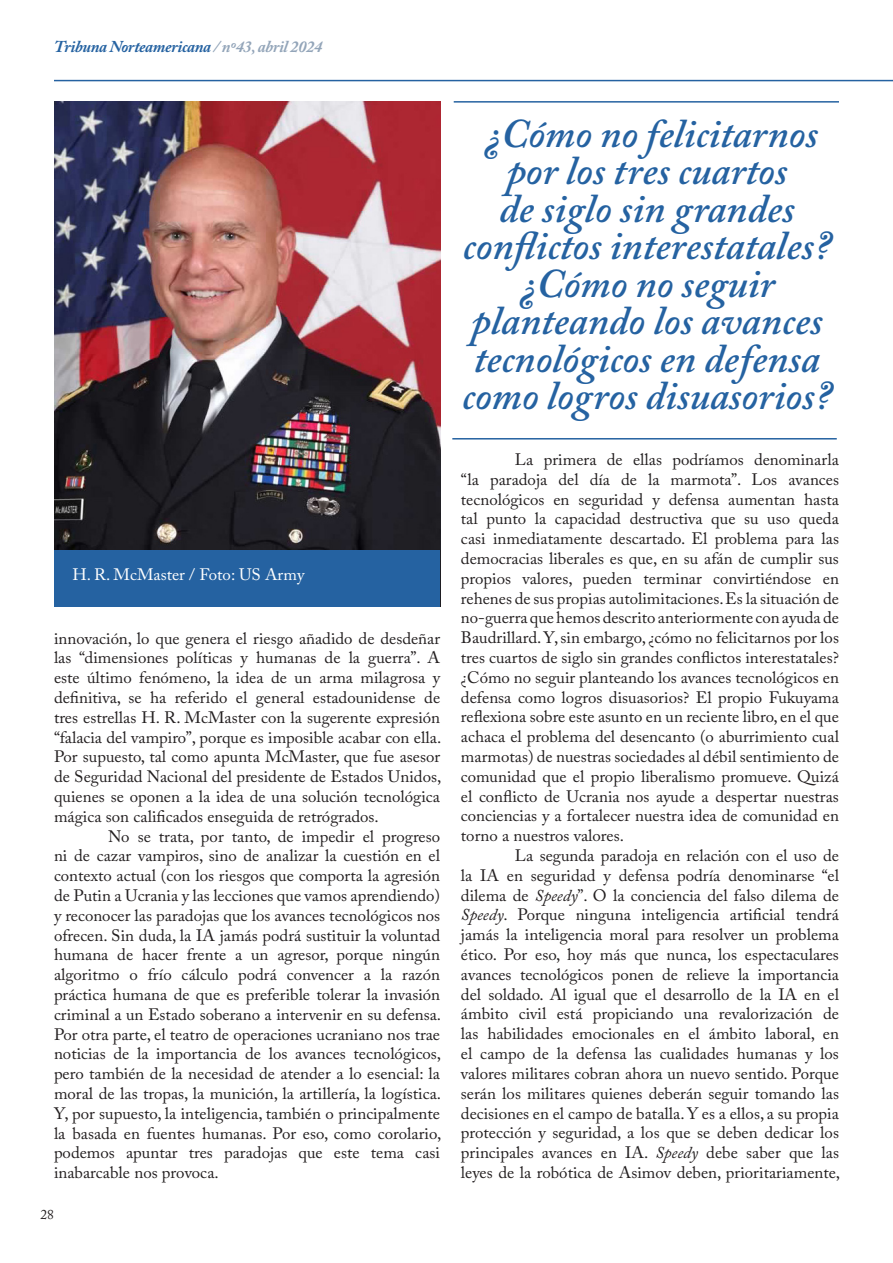
<style>
.page{position:relative;width:893px;height:1263px;background:#fff}
.page>*{position:absolute;margin:0;border:0;box-sizing:border-box;transform-origin:0 0}
.t1{font:italic 600 40.5px/37.5px "Adobe Caslon Pro";color:#2562a1;text-align:center}
.t2{font:16.5px/19.8px "Adobe Caslon Pro";color:#231f20;text-align:justify}
.t3{font:italic 700 16.5px "Adobe Caslon Pro";letter-spacing:-.02em;color:#2562a1}
.t4{font:16.5px "Adobe Caslon Pro";color:#fff}
.t5{font:13.5px "Adobe Caslon Pro";color:#231f20}
.s1{color:#93a5b9}
.s2{font-style:italic}
</style>
<div class="page">
<img style="left:54px;top:101px;width:386px;height:449px">
<div style="left:54px;top:550px;width:386px;height:56px;background:#2562a1"></div>
<hr style="left:452px;top:438px;width:385px;height:1px;background:#2562a1">
<hr style="left:454px;top:101px;width:385px;height:2px;background:#2562a1">
<hr style="left:54px;top:80px;width:839px;height:1px;background:#2562a1">
<p class="t3" style="left:54px;top:37px;width:270px">Tribuna Norteamericana <span class="s1">/ nº43, abril 2024</span></p>
<p class="t4" style="left:72px;top:564px;width:233px">H. R. McMaster / Foto: US Army</p>
<p class="t2" style="left:54px;top:628px;width:389px">innovación, lo que genera el riesgo añadido de desdeñar las “dimensiones políticas y humanas de la guerra”. A este último fenómeno, la idea de un arma milagrosa y definitiva, se ha referido el general estadounidense de tres estrellas H. R. McMaster con la sugerente expresión “falacia del vampiro”, porque es imposible acabar con ella.<br>Por supuesto, tal como apunta McMaster, que fue asesor de Seguridad Nacional del presidente de Estados Unidos, quienes se oponen a la idea de una solución tecnológica mágica son calificados enseguida de retrógrados.</p>
<p class="t2" style="left:54px;top:826px;width:389px;text-indent:54px">No se trata, por tanto, de impedir el progreso ni de cazar vampiros, sino de analizar la cuestión en el contexto actual (con los riesgos que comporta la agresión de Putin a Ucrania y las lecciones que vamos aprendiendo) y reconocer las paradojas que los avances tecnológicos nos ofrecen. Sin duda, la IA jamás podrá sustituir la voluntad humana de hacer frente a un agresor, porque ningún algoritmo o frío cálculo podrá convencer a la razón práctica humana de que es preferible tolerar la invasión criminal a un Estado soberano a intervenir en su defensa.<br>Por otra parte, el teatro de operaciones ucraniano nos trae noticias de la importancia de los avances tecnológicos, pero también de la necesidad de atender a lo esencial: la moral de las tropas, la munición, la artillería, la logística.<br>Y, por supuesto, la inteligencia, también o principalmente la basada en fuentes humanas. Por eso, como corolario, podemos apuntar tres paradojas que este tema casi inabarcable nos provoca.</p>
<p class="t5" style="left:40px;top:1206px;width:15px">28</p>
<p class="t1" style="left:462px;top:114px;width:371px">¿Cómo no felicitarnos por los tres cuartos<br>de siglo sin grandes conflictos interestatales? ¿Cómo no seguir planteando los avances tecnológicos en defensa como logros disuasorios?</p>
<p class="t2" style="left:461px;top:449px;width:380px;text-indent:54px">La primera de ellas podríamos denominarla “la paradoja del día de la marmota”. Los avances tecnológicos en seguridad y defensa aumentan hasta tal punto la capacidad destructiva que su uso queda casi inmediatamente descartado. El problema para las democracias liberales es que, en su afán de cumplir sus propios valores, pueden terminar convirtiéndose en rehenes de sus propias autolimitaciones. Es la situación de no-guerra que hemos descrito anteriormente con ayuda de Baudrillard. Y, sin embargo, ¿cómo no felicitarnos por los tres cuartos de siglo sin grandes conflictos interestatales? ¿Cómo no seguir planteando los avances tecnológicos en defensa como logros disuasorios? El propio Fukuyama reflexiona sobre este asunto en un reciente libro, en el que achaca el problema del desencanto (o aburrimiento cual marmotas) de nuestras sociedades al débil sentimiento de comunidad que el propio liberalismo promueve. Quizá el conflicto de Ucrania nos ayude a despertar nuestras conciencias y a fortalecer nuestra idea de comunidad en torno a nuestros valores.</p>
<p class="t2" style="left:461px;top:845px;width:381px;text-indent:54px">La segunda paradoja en relación con el uso de la IA en seguridad y defensa podría denominarse “el dilema de <span class="s2">Speedy</span>”. O la conciencia del falso dilema de <span class="s2">Speedy</span>. Porque ninguna inteligencia artificial tendrá jamás la inteligencia moral para resolver un problema ético. Por eso, hoy más que nunca, los espectaculares avances tecnológicos ponen de relieve la importancia del soldado. Al igual que el desarrollo de la IA en el ámbito civil está propiciando una revalorización de las habilidades emocionales en el ámbito laboral, en el campo de la defensa las cualidades humanas y los valores militares cobran ahora un nuevo sentido. Porque serán los militares quienes deberán seguir tomando las decisiones en el campo de batalla. Y es a ellos, a su propia protección y seguridad, a los que se deben dedicar los principales avances en IA. <span class="s2">Speedy</span> debe saber que las leyes de la robótica de Asimov deben, prioritariamente,</p>
</div>
